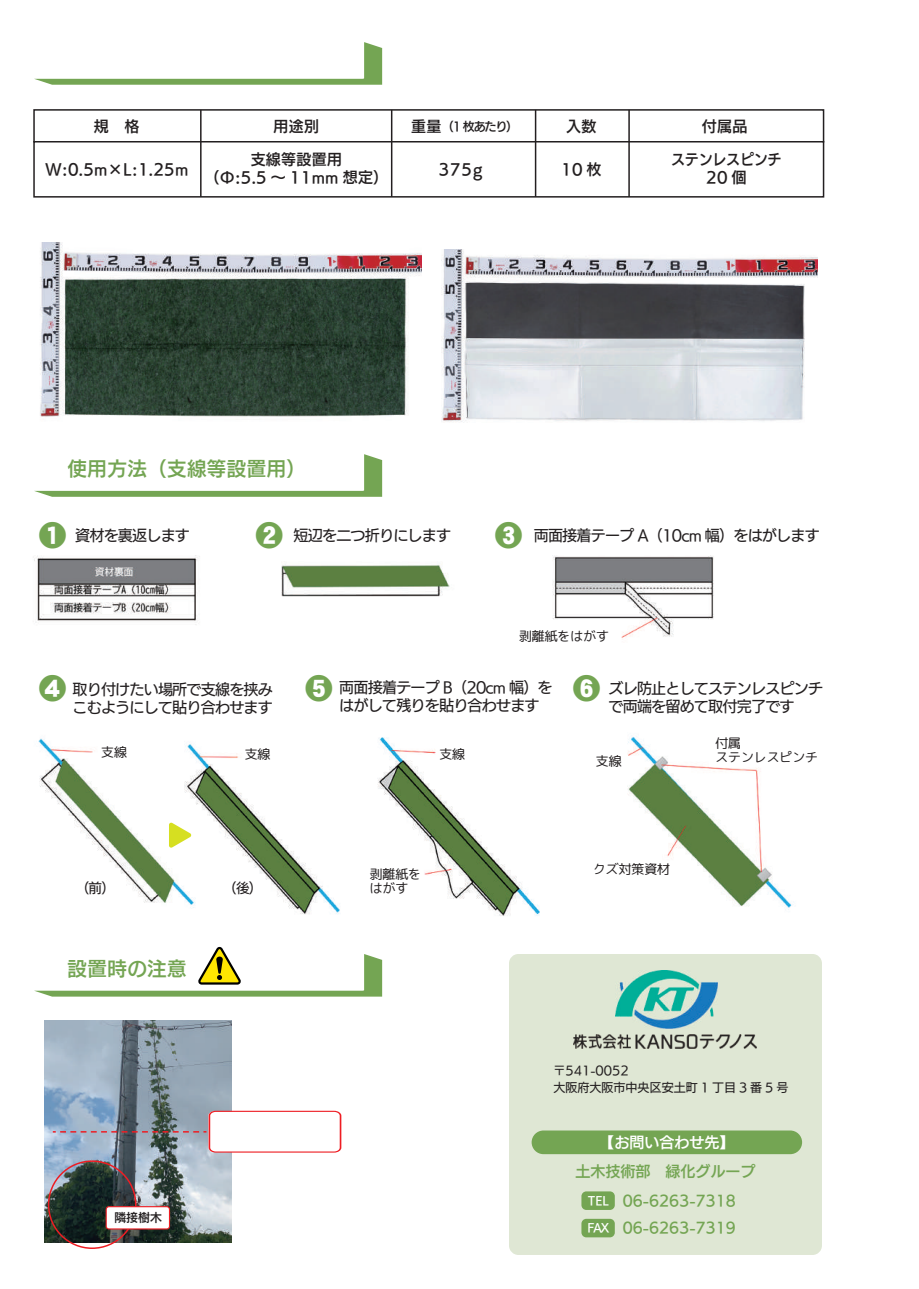
<style>
.page{position:relative;width:919px;height:1289px;background:#fff}
.page>*{position:absolute;margin:0;border:0;box-sizing:border-box;transform-origin:0 0}
.t1{font:27.15px "HGP Heisei Kakugothictai W9";color:#74a553}
.t2{font:19.5px "UD Kakugo Large Pr 6 N DB";letter-spacing:.02em;color:#74a553}
.t3{font:15px/18px "UD Kakugo Large Pr 6 N M";letter-spacing:-.05em;color:#231f20}
.t4{font:15px/18px "UD Kakugo Large Pr 6 N DB";letter-spacing:.02em;color:#231f20;text-align:center}
.t5{font:15px "UD Kakugo Large Pr 6 N DB";color:#74a553}
.t6{font:15px/18px "UD Kakugo Large Pr 6 N DB";letter-spacing:.02em;color:#231f20;text-align:center;scale:.9 1}
.t7{font:15px "UD Kakugo Large Pr 6 N DB";color:#fff}
.t8{font:14.25px/27.5px "UD Kakugo Large Pr 6 N DB";color:#74a553}
.t9{font:13.5px/13.5px "rounded mplus 2 c regular";letter-spacing:-.05em;color:#231f20}
.t10{font:13.5px "UD Kakugo Large Pr 6 N M";color:#231f20}
.t11{font:12px/16.5px "UD Kakugo Large Pr 6 N M";color:#231f20}
.t12{font:12px "UD Kakugo Large Pr 6 N DB";color:#231f20}
.t13{font:11.85px "UD Kakugo Large Pr 6 N DB";color:#231f20}
.s1{font-size:15px}
.s2{font-size:11.4px;color:#fff}
</style>
<div class="page">
<div style="left:509px;top:954px;width:312px;height:300px;background:#dfe7d4"></div>
<img style="left:616px;top:970px;width:101px;height:58px">
<img style="left:573px;top:1034px;width:183px;height:14px">
<div style="left:581px;top:1191px;width:33px;height:18px;background:#74a553;border-radius:5px"></div>
<div style="left:581px;top:1218px;width:33px;height:19px;background:#74a553;border-radius:5px"></div>
<div style="left:33px;top:109px;width:791px;height:33px;background:#fff;border:2px solid #231f20"></div>
<div style="left:33px;top:141px;width:791px;height:57px;background:#fff;border:2px solid #231f20"></div>
<svg style="left:34px;top:42px;width:348px;height:43px"></svg>
<svg style="left:34px;top:454px;width:348px;height:43px"></svg>
<img style="left:34px;top:555px;width:680px;height:83px">
<hr style="left:200px;top:110px;width:1px;height:87px;background:#231f20">
<hr style="left:391px;top:110px;width:1px;height:87px;background:#231f20">
<hr style="left:535px;top:110px;width:1px;height:87px;background:#231f20">
<hr style="left:628px;top:110px;width:1px;height:87px;background:#231f20">
<img style="left:44px;top:1020px;width:187px;height:222px">
<img style="left:378px;top:737px;width:162px;height:179px">
<img style="left:627px;top:735px;width:167px;height:175px">
<img style="left:38px;top:738px;width:302px;height:176px">
<div style="left:48px;top:1160px;width:88px;height:88px;border:2px solid #ee1d23;border-radius:50%"></div>
<svg style="left:53px;top:1110px;width:289px;height:43px"></svg>
<div style="left:106px;top:1206px;width:63px;height:22px;background:#fff;border-radius:3px"></div>
<div style="left:106px;top:1206px;width:64px;height:23px;border:1px solid #ee1d23;border-radius:3px"></div>
<img style="left:40px;top:243px;width:382px;height:174px">
<img style="left:441px;top:249px;width:376px;height:173px">
<svg style="left:169px;top:822px;width:22px;height:26px"></svg>
<svg style="left:34px;top:946px;width:348px;height:50px"></svg>
<div style="left:531px;top:1130px;width:271px;height:24px;background:#74a553;border-radius:12px"></div>
<p class="t4" style="left:94px;top:118px;width:47px">規　格</p>
<p class="t4" style="left:273px;top:118px;width:47px">用途別</p>
<p class="t12" style="left:411px;top:120px;width:108px"><span class="s1">重量</span>（1 枚あたり）</p>
<p class="t4" style="left:566px;top:118px;width:32px">入数</p>
<p class="t4" style="left:701px;top:118px;width:47px">付属品</p>
<p class="t4" style="left:45px;top:160px;width:145px">W:0.5m×L:1.25m</p>
<p class="t4" style="left:204px;top:151px;width:185px">支線等設置用<br>（Φ:5.5 ～ 11mm 想定）</p>
<p class="t4" style="left:438px;top:160px;width:45px">375g</p>
<p class="t4" style="left:561px;top:160px;width:42px">10 枚</p>
<p class="t6" style="left:671px;top:151px;width:124px">ステンレスピンチ<br>20 個</p>
<h2 class="t2" style="left:68px;top:458px;width:240px">使用方法（支線等設置用）</h2>
<h1 class="t1" style="left:39px;top:522px;width:29px">❶</h1>
<p class="t3" style="left:75px;top:526px;width:116px">資材を裏返します</p>
<h1 class="t1" style="left:256px;top:522px;width:29px">❷</h1>
<h1 class="t1" style="left:495px;top:522px;width:29px">❸</h1>
<p class="t3" style="left:293px;top:526px;width:159px">短辺を二つ折りにします</p>
<p class="t3" style="left:533px;top:526px;width:287px">両面接着テープ A（10cm 幅）をはがします</p>
<p class="t9" style="left:519px;top:629px;width:92px">剥離紙をはがす</p>
<h1 class="t1" style="left:39px;top:674px;width:29px">❹</h1>
<h1 class="t1" style="left:305px;top:674px;width:29px">❺</h1>
<h1 class="t1" style="left:573px;top:674px;width:29px">❻</h1>
<p class="t3" style="left:72px;top:680px;width:202px">取り付けたい場所で支線を挟みこむようにして貼り合わせます</p>
<p class="t3" style="left:339px;top:678px;width:215px">両面接着テープ B（20cm 幅）をはがして残りを貼り合わせます</p>
<p class="t3" style="left:608px;top:680px;width:216px">ズレ防止としてステンレスピンチで両端を留めて取付完了です</p>
<p class="t9" style="left:101px;top:745px;width:28px">支線</p>
<p class="t9" style="left:244px;top:747px;width:28px">支線</p>
<p class="t9" style="left:439px;top:747px;width:28px">支線</p>
<p class="t9" style="left:715px;top:736px;width:28px">付属</p>
<p class="t9" style="left:595px;top:754px;width:28px">支線</p>
<p class="t9" style="left:715px;top:750px;width:105px">ステンレスピンチ</p>
<p class="t10" style="left:76px;top:880px;width:41px">（前）</p>
<p class="t10" style="left:223px;top:880px;width:41px">（後）</p>
<h2 class="t2" style="left:68px;top:957px;width:120px">設置時の注意</h2>
<p class="t13" style="left:114px;top:1210px;width:49px">隣接樹木</p>
<p class="t9" style="left:369px;top:867px;width:53px">剥離紙をはがす</p>
<p class="t9" style="left:592px;top:862px;width:79px">クズ対策資材</p>
<p class="t11" style="left:553px;top:1062px;width:236px">〒541-0052<br>大阪府大阪市中央区安土町 1 丁目 3 番 5 号</p>
<p class="t7" style="left:599px;top:1134px;width:136px">【お問い合わせ先】</p>
<p class="t5" style="left:575px;top:1162px;width:181px">土木技術部　緑化グループ</p>
<p class="t8" style="left:587px;top:1187px;width:150px"><span class="s2">TEL</span> 06-6263-7318<br><span class="s2">FAX</span> 06-6263-7319</p>
</div>
